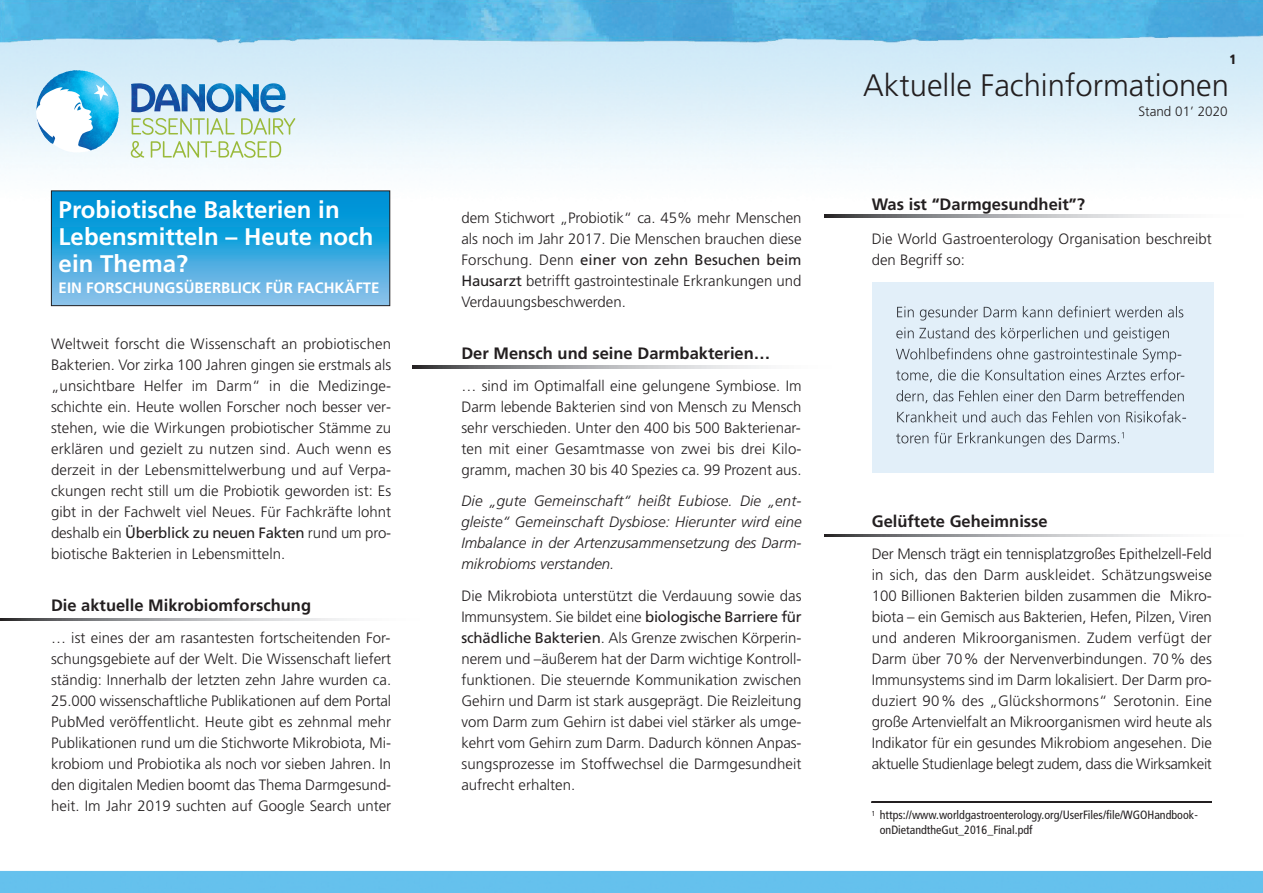
<style>
.page{position:relative;width:1263px;height:893px;background:#fff}
.page>*{position:absolute;margin:0;border:0;box-sizing:border-box;transform-origin:0 0}
.t1{font:300 31.05px "Frutiger";color:#231f20}
.t2{font:700 24px/27px "Frutiger";color:#fff}
.t3{font:700 16.5px "Frutiger";color:#231f20}
.t4{font:300 15px/21px "Frutiger";color:#231f20;text-align:justify}
.t5{font:italic 300 15px/21px "Frutiger CE";color:#231f20;text-align:justify}
.t6{font:700 15px "Frutiger";color:#fff}
.t7{font:300 13.5px "Frutiger";color:#231f20}
.t8{font:900 condensed 13.5px "Frutiger";color:#231f20}
.t9{font:condensed 12px/14.4px "Frutiger";color:#231f20}
.s1{font-weight:400}
</style>
<div class="page">
<img style="left:0;top:0;width:1263px;height:893px">
<img style="left:0;top:619px;width:438px;height:2px">
<img style="left:412px;top:366px;width:438px;height:2px">
<img style="left:825px;top:215px;width:438px;height:2px">
<img style="left:825px;top:535px;width:438px;height:2px">
<svg style="left:53px;top:192px;width:335px;height:112px;background:#33a6de"></svg>
<div style="left:51px;top:190px;width:339px;height:116px;border:1px solid #231f20"></div>
<svg style="left:36px;top:70px;width:83px;height:83px"></svg>
<img style="left:46px;top:70px;width:31px;height:15px">
<img style="left:131px;top:83px;width:155px;height:30px">
<svg style="left:132px;top:118px;width:103px;height:17px;background:#d1e3c6"></svg>
<svg style="left:241px;top:118px;width:54px;height:17px"></svg>
<svg style="left:131px;top:141px;width:13px;height:17px"></svg>
<svg style="left:151px;top:141px;width:130px;height:17px"></svg>
<img style="left:873px;top:283px;width:340px;height:190px">
<img style="left:897px;top:306px;width:119px;height:14px">
<img style="left:896px;top:327px;width:119px;height:11px">
<img style="left:896px;top:348px;width:132px;height:11px">
<img style="left:896px;top:369px;width:130px;height:13px">
<img style="left:896px;top:390px;width:124px;height:13px">
<img style="left:897px;top:411px;width:123px;height:11px">
<img style="left:896px;top:432px;width:124px;height:11px">
<hr style="left:872px;top:801px;width:340px;height:2px;background:#231f20">
<svg style="left:1122px;top:432px;width:2px;height:6px"></svg>
<h2 class="t2" style="left:59px;top:198px;width:316px">Probiotische Bakterien in<br>Lebensmitteln – Heute noch ein Thema?</h2>
<p class="t6" style="left:59px;top:281px;width:322px">EIN FORSCHUNGSÜBERBLICK FÜR FACHKÄFTE</p>
<p class="t4" style="left:51px;top:334px;width:342px">Weltweit forscht die Wissenschaft an probiotischen Bakterien. Vor zirka 100 Jahren gingen sie erstmals als „unsichtbare Helfer im Darm“ in die Medizinge&shy;schichte ein. Heute wollen Forscher noch besser ver&shy;stehen, wie die Wirkungen probiotischer Stämme zu erklären und gezielt zu nutzen sind. Auch wenn es derzeit in der Lebensmittelwerbung und auf Verpa&shy;ckungen recht still um die Probiotik geworden ist: Es gibt in der Fachwelt viel Neues. Für Fachkräfte lohnt deshalb ein <span class="s1">Überblick zu neuen Fakten</span> rund um pro&shy;biotische Bakterien in Lebensmitteln.</p>
<p class="t3" style="left:51px;top:599px;width:262px">Die aktuelle Mikrobiomforschung</p>
<p class="t4" style="left:51px;top:628px;width:342px">… ist eines der am rasantesten fortscheitenden For&shy;schungsgebiete auf der Welt. Die Wissenschaft liefert ständig: Innerhalb der letzten zehn Jahre wurden ca.<br>25.000 wissenschaftliche Publikationen auf dem Portal PubMed veröffentlicht. Heute gibt es zehnmal mehr Publikationen rund um die Stichworte Mikrobiota, Mi&shy;krobiom und Probiotika als noch vor sieben Jahren. In den digitalen Medien boomt das Thema Darmgesund&shy;heit. Im Jahr 2019 suchten auf Google Search unter</p>
<p class="t4" style="left:461px;top:208px;width:342px">dem Stichwort „Probiotik“ ca. 45% mehr Menschen als noch im Jahr 2017. Die Menschen brauchen diese Forschung. Denn <span class="s1">einer von zehn Besuchen beim Hausarzt</span> betrifft gastrointestinale Erkrankungen und Verdauungsbeschwerden.</p>
<p class="t3" style="left:461px;top:347px;width:310px">Der Mensch und seine Darmbakterien…</p>
<p class="t4" style="left:461px;top:376px;width:342px">… sind im Optimalfall eine gelungene Symbiose. Im Darm lebende Bakterien sind von Mensch zu Mensch sehr verschieden. Unter den 400 bis 500 Bakterienar&shy;ten mit einer Gesamtmasse von zwei bis drei Kilo&shy;gramm, machen 30 bis 40 Spezies ca. 99 Prozent aus.</p>
<p class="t5" style="left:461px;top:492px;width:342px">Die „gute Gemeinschaft“ heißt Eubiose. Die „ent&shy;gleiste“ Gemeinschaft Dysbiose: Hierunter wird eine Imbalance in der Artenzusammensetzung des Darm&shy;mikrobioms verstanden.</p>
<p class="t4" style="left:461px;top:586px;width:342px">Die Mikrobiota unterstützt die Verdauung sowie das Immunsystem. Sie bildet eine <span class="s1">biologische Barriere für schädliche Bakterien</span>. Als Grenze zwischen Körperin&shy;nerem und –äußerem hat der Darm wichtige Kontroll&shy;funktionen. Die steuernde Kommunikation zwischen Gehirn und Darm ist stark ausgeprägt. Die Reizleitung vom Darm zum Gehirn ist dabei viel stärker als umge&shy;kehrt vom Gehirn zum Darm. Dadurch können Anpas&shy;sungsprozesse im Stoffwechsel die Darmgesundheit aufrecht erhalten.</p>
<p class="t8" style="left:1229px;top:54px;width:9px">1</p>
<h1 class="t1" style="left:863px;top:72px;width:367px">Aktuelle Fachinformationen</h1>
<p class="t7" style="left:1138px;top:106px;width:91px">Stand 01’ 2020</p>
<p class="t3" style="left:872px;top:198px;width:215px">Was ist “Darmgesundheit”?</p>
<p class="t4" style="left:872px;top:229px;width:342px">Die World Gastroenterology Organisation beschreibt den Begriff so:</p>
<p class="t3" style="left:872px;top:515px;width:178px">Gelüftete Geheimnisse</p>
<p class="t4" style="left:872px;top:544px;width:342px">Der Mensch trägt ein tennisplatzgroßes Epithelzell-Feld in sich, das den Darm auskleidet. Schätzungsweise 100 Billionen Bakterien bilden zusammen die Mikro&shy;biota – ein Gemisch aus Bakterien, Hefen, Pilzen, Viren und anderen Mikroorganismen. Zudem verfügt der Darm über 70% der Nervenverbindungen. 70% des Immunsystems sind im Darm lokalisiert. Der Darm pro&shy;duziert 90% des „Glückshormons“ Serotonin. Eine große Artenvielfalt an Mikroorganismen wird heute als Indikator für ein gesundes Mikrobiom angesehen. Die aktuelle Studienlage belegt zudem, dass die Wirksamkeit</p>
<p class="t9" style="left:880px;top:809px;width:320px;text-indent:-8px"><sup>1</sup> https://www.worldgastroenterology.org/UserFiles/file/WGOHandbook&shy;onDietandtheGut_2016_Final.pdf</p>
</div>
